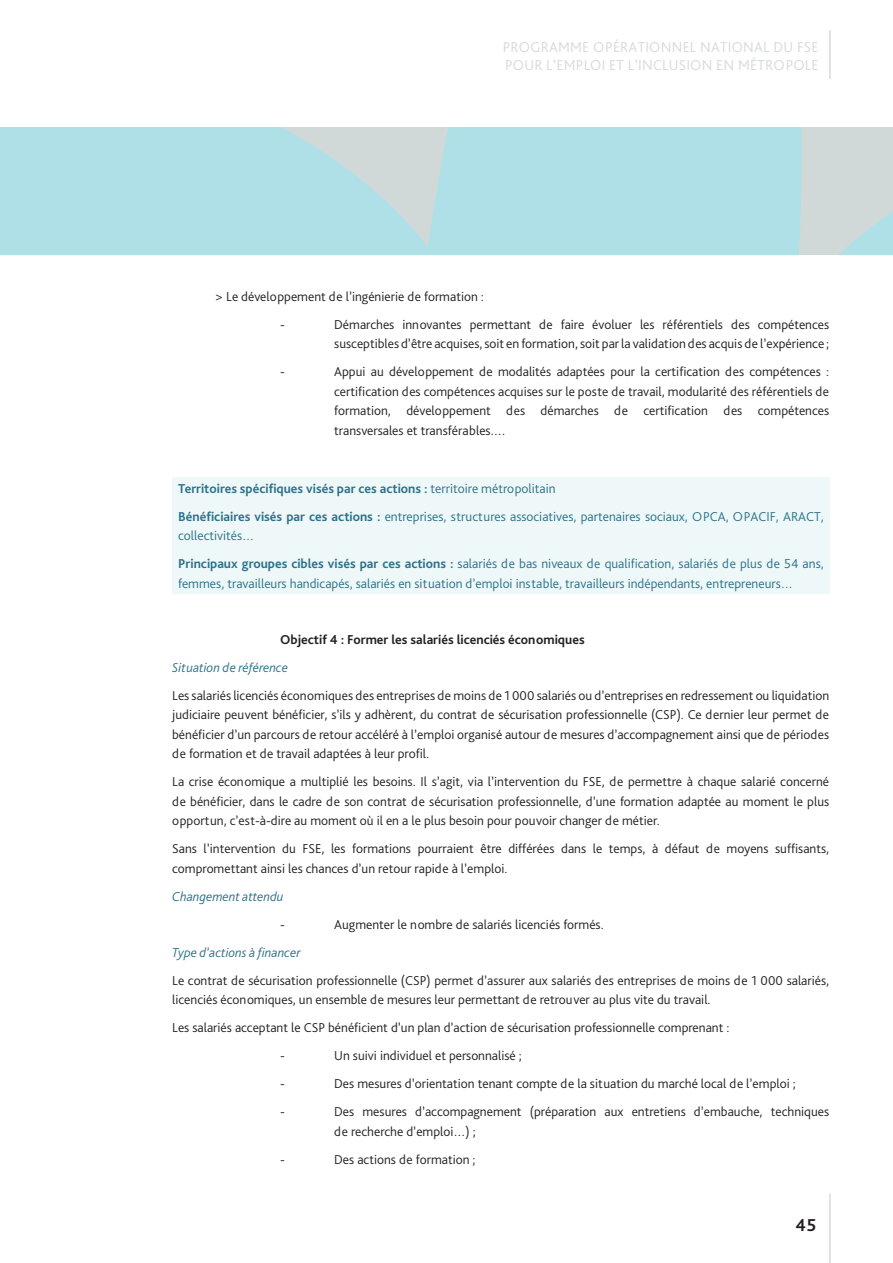
<style>
.page{position:relative;width:893px;height:1263px;background:#fff}
.page>*{position:absolute;margin:0;border:0;box-sizing:border-box;transform-origin:0 0}
.t1{font:700 18px "Bliss Pro";color:#231f20}
.t2{font:300 15px/18px "Bliss Pro";letter-spacing:.015em;color:#d6d9da}
.t3{font:300 13.5px/19.5px "Bliss Pro";color:#231f20}
.t4{font:300 13.5px/28px "Bliss Pro";color:#2a718a}
.t5{font:italic 300 13.5px "Bliss Pro";color:#2a718a}
.t6{font:700 13.5px "Bliss Pro";color:#231f20}
.s1{font-weight:700}
</style>
<div class="page">
<hr style="left:829px;top:30px;width:2px;height:49px;background:#d6d9da">
<div style="left:0;top:128px;width:893px;height:127px;background:#d1d8d8"></div>
<svg style="left:0;top:128px;width:802px;height:127px;background:#b2dfe5"></svg>
<svg style="left:839px;top:211px;width:54px;height:44px"></svg>
<hr style="left:829px;top:1194px;width:2px;height:69px;background:#d6d9da">
<div style="left:172px;top:477px;width:658px;height:117px;background:#eef8f8"></div>
<p class="t2" style="left:503px;top:38px;width:317px">PROGRAMME OPÉRATIONNEL NATIONAL DU FSE<br>POUR L’EMPLOI ET L’INCLUSION EN MÉTROPOLE</p>
<p class="t3" style="left:280px;top:282px;width:205px;line-height:28px;text-indent:-65px">&gt; Le développement de l’ingénierie de formation : -</p>
<p class="t3" style="left:334px;top:314px;width:496px">Démarches innovantes permettant de faire évoluer les référentiels des compétences susceptibles d’être acquises, soit en formation, soit par la validation des acquis de l’expérience ;</p>
<p class="t3" style="left:280px;top:362px;width:6px">-</p>
<p class="t3" style="left:334px;top:362px;width:496px;text-align:justify">Appui au développement de modalités adaptées pour la certification des compétences : certification des compétences acquises sur le poste de travail, modularité des référentiels de formation, développement des démarches de certification des compétences transversales et transférables.…</p>
<p class="t4" style="left:178px;top:474px;width:647px"><span class="s1">Territoires spécifiques visés par ces actions :</span> territoire métropolitain<br><span class="s1">Bénéficiaires visés par ces actions :</span> entreprises, structures associatives, partenaires sociaux, OPCA, OPACIF, ARACT,</p>
<p class="t4" style="left:178px;top:522px;width:647px">collectivités…<br><span class="s1">Principaux groupes cibles visés par ces actions :</span> salariés de bas niveaux de qualification, salariés de plus de 54 ans,</p>
<p class="t4" style="left:178px;top:569px;width:616px">femmes, travailleurs handicapés, salariés en situation d’emploi instable, travailleurs indépendants, entrepreneurs…</p>
<p class="t6" style="left:280px;top:631px;width:306px">Objectif 4 : Former les salariés licenciés économiques</p>
<p class="t5" style="left:172px;top:659px;width:117px">Situation de référence</p>
<p class="t3" style="left:172px;top:685px;width:658px;text-align:justify">Les salariés licenciés économiques des entreprises de moins de 1 000 salariés ou d’entreprises en redressement ou liquidation judiciaire peuvent bénéficier, s’ils y adhèrent, du contrat de sécurisation professionnelle (CSP). Ce dernier leur permet de bénéficier d’un parcours de retour accéléré à l’emploi organisé autour de mesures d’accompagnement ainsi que de périodes de formation et de travail adaptées à leur profil.</p>
<p class="t3" style="left:172px;top:772px;width:658px;text-align:justify">La crise économique a multiplié les besoins. Il s’agit, via l’intervention du FSE, de permettre à chaque salarié concerné de bénéficier, dans le cadre de son contrat de sécurisation professionnelle, d’une formation adaptée au moment le plus opportun, c’est-à-dire au moment où il en a le plus besoin pour pouvoir changer de métier.</p>
<p class="t3" style="left:172px;top:839px;width:658px">Sans l’intervention du FSE, les formations pourraient être différées dans le temps, à défaut de moyens suffisants, compromettant ainsi les chances d’un retour rapide à l’emploi.</p>
<p class="t5" style="left:172px;top:888px;width:113px">Changement attendu</p>
<p class="t3" style="left:280px;top:914px;width:6px">-</p>
<p class="t3" style="left:334px;top:914px;width:271px">Augmenter le nombre de salariés licenciés formés.</p>
<p class="t5" style="left:172px;top:944px;width:130px">Type d’actions à financer</p>
<p class="t3" style="left:172px;top:970px;width:658px">Le contrat de sécurisation professionnelle (CSP) permet d’assurer aux salariés des entreprises de moins de 1 000 salariés, licenciés économiques, un ensemble de mesures leur permettant de retrouver au plus vite du travail.</p>
<p class="t3" style="left:280px;top:1014px;width:451px;line-height:28px;text-indent:-108px">Les salariés acceptant le CSP bénéficient d’un plan d’action de sécurisation professionnelle comprenant : -</p>
<p class="t3" style="left:334px;top:1046px;width:189px">Un suivi individuel et personnalisé ;</p>
<p class="t3" style="left:280px;top:1074px;width:6px">-</p>
<p class="t3" style="left:334px;top:1074px;width:463px">Des mesures d’orientation tenant compte de la situation du marché local de l’emploi ;</p>
<p class="t3" style="left:280px;top:1102px;width:6px">-</p>
<p class="t3" style="left:334px;top:1102px;width:496px">Des mesures d’accompagnement (préparation aux entretiens d’embauche, techniques de recherche d’emploi…) ;</p>
<p class="t3" style="left:280px;top:1149px;width:6px">-</p>
<p class="t3" style="left:334px;top:1149px;width:143px">Des actions de formation ;</p>
<h1 class="t1" style="left:795px;top:1213px;width:23px">45</h1>
</div>
